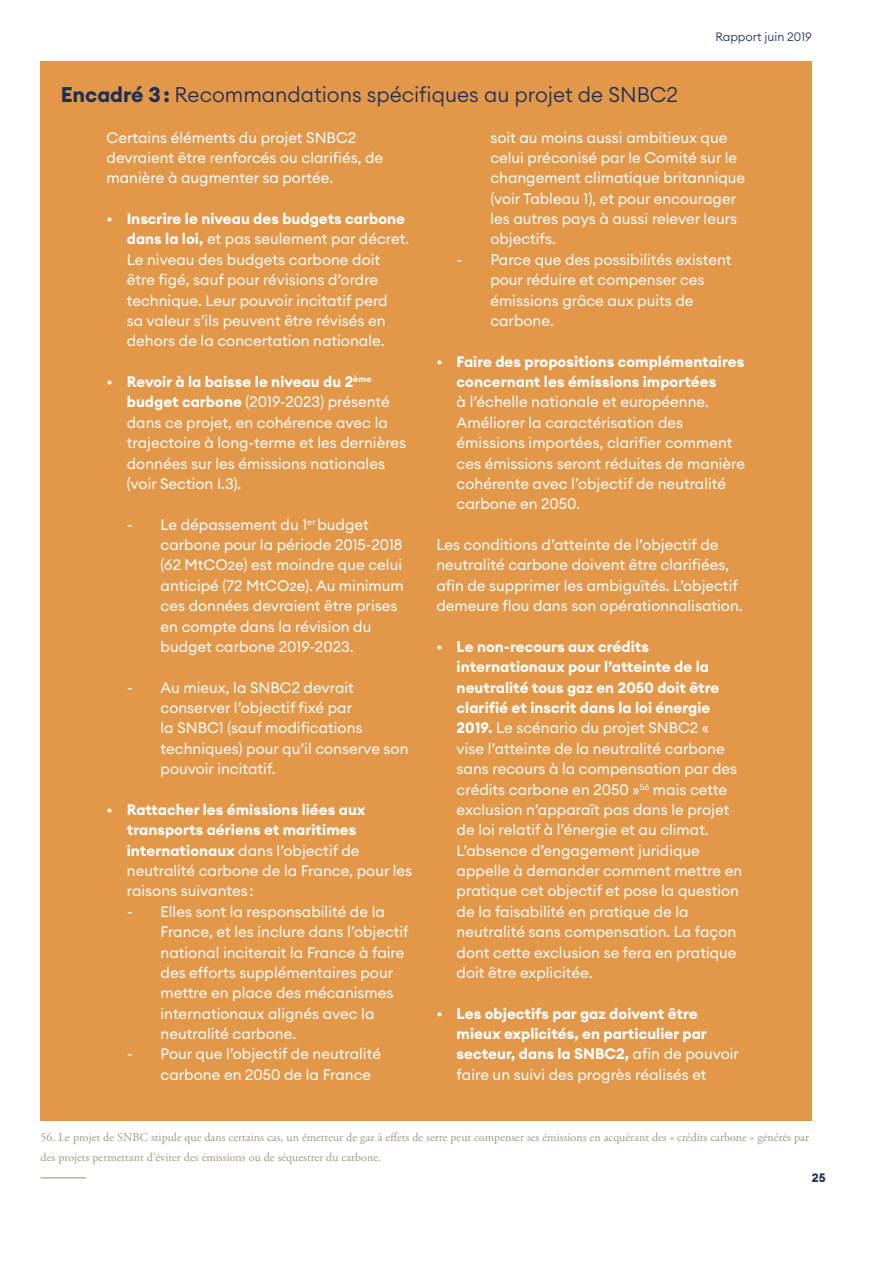
<style>
.page{position:relative;width:893px;height:1263px;background:#fff}
.page>*{position:absolute;margin:0;border:0;box-sizing:border-box;transform-origin:0 0}
.t1{font:300 21px "Euclid Circular A";color:#1f2e57}
.t2{font:15px/20.4px "Euclid Circular A";color:#fff}
.t3{font:700 15px/20.4px "Euclid Circular A";color:#fff}
.t4{font:12px/20.4px "Adobe Garamond Pro";color:#a29a83}
.t5{font:300 12px "Euclid Circular A";color:#1f2e57}
.t6{font:700 12px "Euclid Circular A";color:#1f2e57}
.s1{font-weight:700}
.s2{font-weight:400}
</style>
<div class="page">
<div style="left:41px;top:61px;width:771px;height:1059px;background:#e29749"></div>
<hr style="left:41px;top:1177px;width:45px;height:1px;background:#a29a83">
<h1 class="t1" style="left:61px;top:81px;width:619px"><span class="s1">Encadré 3 :</span> Recommandations spécifiques au projet de SNBC2</h1>
<p class="t5" style="left:715px;top:29px;width:98px">Rapport juin 2019</p>
<p class="t2" style="left:107px;top:127px;width:278px">Certains éléments du projet SNBC2 devraient être renforcés ou clarifiés, de manière à augmenter sa portée.</p>
<p class="t2" style="left:127px;top:208px;width:284px;text-indent:-20px">• <span class="s1">Inscrire le niveau des budgets carbone dans la loi,</span> et pas seulement par décret.<br>Le niveau des budgets carbone doit être figé, sauf pour révisions d’ordre technique. Leur pouvoir incitatif perd<br>sa valeur s’ils peuvent être révisés en dehors de la concertation nationale.</p>
<p class="t2" style="left:127px;top:371px;width:281px;text-indent:-20px">• <span class="s1">Revoir à la baisse le niveau du 2</span><sup>ème </sup><span class="s1">budget carbone</span> (2019-2023) présenté dans ce projet, en cohérence avec la trajectoire à long-terme et les dernières données sur les émissions nationales (voir Section I.3).</p>
<p class="t2" style="left:161px;top:514px;width:245px;text-indent:-34px">- Le dépassement du 1<sup>er</sup> budget carbone pour la période 2015-2018 (62 MtCO2e) est moindre que celui anticipé (72 MtCO2e). Au minimum ces données devraient être prises en compte dans la révision du budget carbone 2019-2023.</p>
<p class="t2" style="left:161px;top:677px;width:249px;text-indent:-34px">- Au mieux, la SNBC2 devrait conserver l’objectif fixé par<br>la SNBC1 (sauf modifications techniques) pour qu’il conserve son pouvoir incitatif.</p>
<p class="t3" style="left:127px;top:799px;width:287px;text-indent:-20px"><span class="s2">•</span> Rattacher les émissions liées aux transports aériens et maritimes internationaux <span class="s2">dans l’objectif de neutralité carbone de la France, pour les raisons suivantes :</span></p>
<p class="t2" style="left:161px;top:901px;width:250px;text-indent:-34px">- Elles sont la responsabilité de la<br>France, et les inclure dans l’objectif national inciterait la France à faire des efforts supplémentaires pour mettre en place des mécanismes internationaux alignés avec la neutralité carbone.</p>
<p class="t2" style="left:161px;top:1044px;width:222px;text-indent:-34px">- Pour que l’objectif de neutralité carbone en 2050 de la France</p>
<p class="t2" style="left:490px;top:127px;width:256px">soit au moins aussi ambitieux que celui préconisé par le Comité sur le changement climatique britannique (voir Tableau 1), et pour encourager les autres pays à aussi relever leurs objectifs.</p>
<p class="t2" style="left:490px;top:249px;width:243px;text-indent:-34px">- Parce que des possibilités existent pour réduire et compenser ces émissions grâce aux puits de carbone.</p>
<p class="t3" style="left:436px;top:351px;width:310px;text-align:center"><span class="s2">•</span> Faire des propositions complémentaires concernant les émissions importées</p>
<p class="t2" style="left:457px;top:392px;width:290px">à l’échelle nationale et européenne.<br>Améliorer la caractérisation des émissions importées, clarifier comment ces émissions seront réduites de manière cohérente avec l’objectif de neutralité carbone en 2050.</p>
<p class="t2" style="left:436px;top:534px;width:308px">Les conditions d’atteinte de l’objectif de neutralité carbone doivent être clarifiées, afin de supprimer les ambiguïtés. L’objectif demeure flou dans son opérationnalisation.</p>
<p class="t2" style="left:457px;top:636px;width:287px;text-indent:-20px">• <span class="s1">Le non-recours aux crédits internationaux pour l’atteinte de la neutralité tous gaz en 2050 doit être clarifié et inscrit dans la loi énergie 2019.</span> Le scénario du projet SNBC2 «<br>vise l’atteinte de la neutralité carbone sans recours à la compensation par des crédits carbone en 2050 »<sup>56</sup> mais cette exclusion n’apparaît pas dans le projet de loi relatif à l’énergie et au climat.<br>L’absence d’engagement juridique appelle à demander comment mettre en pratique cet objectif et pose la question de la faisabilité en pratique de la neutralité sans compensation. La façon dont cette exclusion se fera en pratique doit être explicitée.</p>
<p class="t3" style="left:457px;top:1003px;width:284px;text-indent:-20px"><span class="s2">•</span> Les objectifs par gaz doivent être mieux explicités, en particulier par secteur, dans la SNBC2, <span class="s2">afin de pouvoir faire un suivi des progrès réalisés et</span></p>
<p class="t4" style="left:41px;top:1127px;width:770px">56. Le projet de SNBC stipule que dans certains cas, un émetteur de gaz à effets de serre peut compenser ses émissions en acquérant des « crédits carbone » générés par des projets permettant d’éviter des émissions ou de séquestrer du carbone.</p>
<p class="t6" style="left:812px;top:1169px;width:15px">25</p>
</div>
